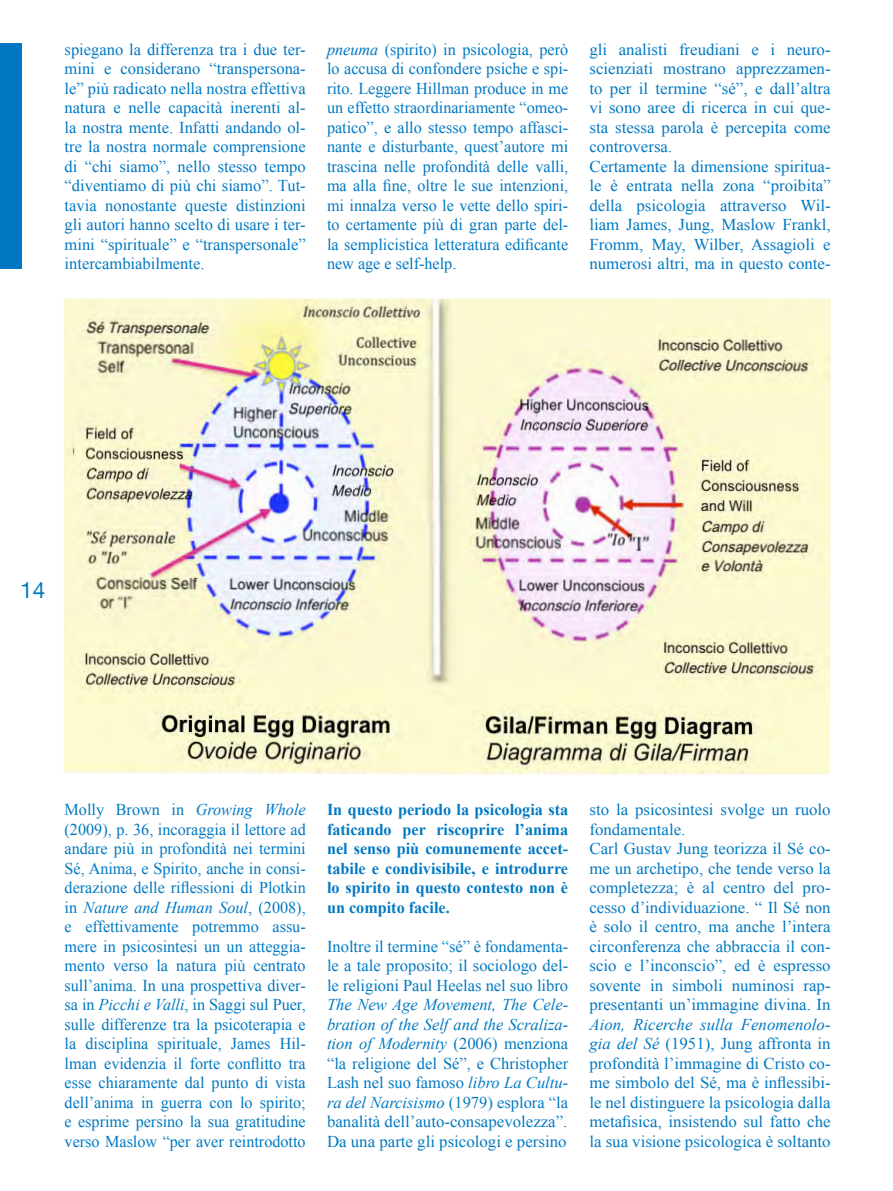
<style>
.page{position:relative;width:893px;height:1191px;background:#fff}
.page>*{position:absolute;margin:0;border:0;box-sizing:border-box;transform-origin:0 0}
.t1{font:22.5px "Helvetica Neue";color:#0079c2}
._1-articoloPSICOSINT{font:16.5px/19.5px "Times New Roman";color:#0079c2;text-align:justify}
._1-articoloPSICOSINT-2{font:700 16.5px/19.5px "Times New Roman";color:#0079c2;text-align:justify}
.s1{font-style:italic}
</style>
<div class="page">
<img style="left:64px;top:298px;width:766px;height:476px">
<div style="left:0;top:43px;width:22px;height:226px;background:#0079c2"></div>
<p class="_1-articoloPSICOSINT" style="left:65px;top:39px;width:242px">spiegano la differenza tra i due ter&shy;mini e considerano “transpersona&shy;le” più radicato nella nostra effettiva natura e nelle capacità inerenti al&shy;la nostra mente. Infatti andando ol&shy;tre la nostra normale comprensione di “chi siamo”, nello stesso tempo “diventiamo di più chi siamo”. Tut&shy;tavia nonostante queste distinzioni gli autori hanno scelto di usare i ter&shy;mini “spirituale” e “transpersonale” intercambiabilmente.</p>
<p class="_1-articoloPSICOSINT" style="left:327px;top:39px;width:243px"><span class="s1">pneuma</span> (spirito) in psicologia, però lo accusa di confondere psiche e spi&shy;rito. Leggere Hillman produce in me un effetto straordinariamente “omeo&shy;patico”, e allo stesso tempo affasci&shy;nante e disturbante, quest’autore mi trascina nelle profondità delle valli, ma alla fine, oltre le sue intenzioni, mi innalza verso le vette dello spiri&shy;to certamente più di gran parte del&shy;la semplicistica letteratura edificante new age e self-help.</p>
<p class="_1-articoloPSICOSINT" style="left:589px;top:39px;width:242px">gli analisti freudiani e i neuro&shy;scienziati mostrano apprezzamen&shy;to per il termine “sé”, e dall’altra vi sono aree di ricerca in cui que&shy;sta stessa parola è percepita come controversa.</p>
<p class="_1-articoloPSICOSINT" style="left:589px;top:156px;width:242px">Certamente la dimensione spiritua&shy;le è entrata nella zona “proibita” della psicologia attraverso Wil&shy;liam James, Jung, Maslow Frankl, Fromm, May, Wilber, Assagioli e numerosi altri, ma in questo conte-</p>
<h1 class="t1" style="left:20px;top:574px;width:27px">14</h1>
<p class="_1-articoloPSICOSINT" style="left:65px;top:800px;width:243px">Molly Brown in <span class="s1">Growing Whole </span>(2009), p. 36, incoraggia il lettore ad andare più in profondità nei termini Sé, Anima, e Spirito, anche in consi&shy;derazione delle riflessioni di Plotkin in <span class="s1">Nature and Human Soul</span>, (2008), e effettivamente potremmo assu&shy;mere in psicosintesi un un atteggia&shy;mento verso la natura più centrato sull’anima. In una prospettiva diver&shy;sa in <span class="s1">Picchi e Valli</span>, in Saggi sul Puer, sulle differenze tra la psicoterapia e la disciplina spirituale, James Hil&shy;lman evidenzia il forte conflitto tra esse chiaramente dal punto di vista dell’anima in guerra con lo spirito; e esprime persino la sua gratitudine verso Maslow “per aver reintrodotto</p>
<p class="_1-articoloPSICOSINT-2" style="left:327px;top:800px;width:242px">In questo periodo la psicologia sta faticando per riscoprire l’anima nel senso più comunemente accet&shy;tabile e condivisibile, e introdurre lo spirito in questo contesto non è un compito facile.</p>
<p class="_1-articoloPSICOSINT" style="left:327px;top:936px;width:242px">Inoltre il termine “sé” è fondamenta&shy;le a tale proposito; il sociologo del&shy;le religioni Paul Heelas nel suo libro <span class="s1">The New Age Movement, The Cele&shy;bration of the Self and the Scraliza&shy;tion of Modernity</span> (2006) menziona “la religione del Sé”, e Christopher Lash nel suo famoso <span class="s1">libro La Cultu&shy;ra del Narcisismo</span> (1979) esplora “la banalità dell’auto-consapevolezza”.</p>
<p class="_1-articoloPSICOSINT" style="left:327px;top:1131px;width:241px">Da una parte gli psicologi e persino</p>
<p class="_1-articoloPSICOSINT" style="left:589px;top:800px;width:242px">sto la psicosintesi svolge un ruolo fondamentale.</p>
<p class="_1-articoloPSICOSINT" style="left:589px;top:839px;width:243px">Carl Gustav Jung teorizza il Sé co&shy;me un archetipo, che tende verso la completezza; è al centro del pro&shy;cesso d’individuazione. “ Il Sé non è solo il centro, ma anche l’intera circonferenza che abbraccia il con&shy;scio e l’inconscio”, ed è espresso sovente in simboli numinosi rap&shy;presentanti un’immagine divina. In <span class="s1">Aion, Ricerche sulla Fenomenolo&shy;gia del Sé</span> (1951), Jung affronta in profondità l’immagine di Cristo co&shy;me simbolo del Sé, ma è inflessibi&shy;le nel distinguere la psicologia dalla metafisica, insistendo sul fatto che la sua visione psicologica è soltanto</p>
</div>
